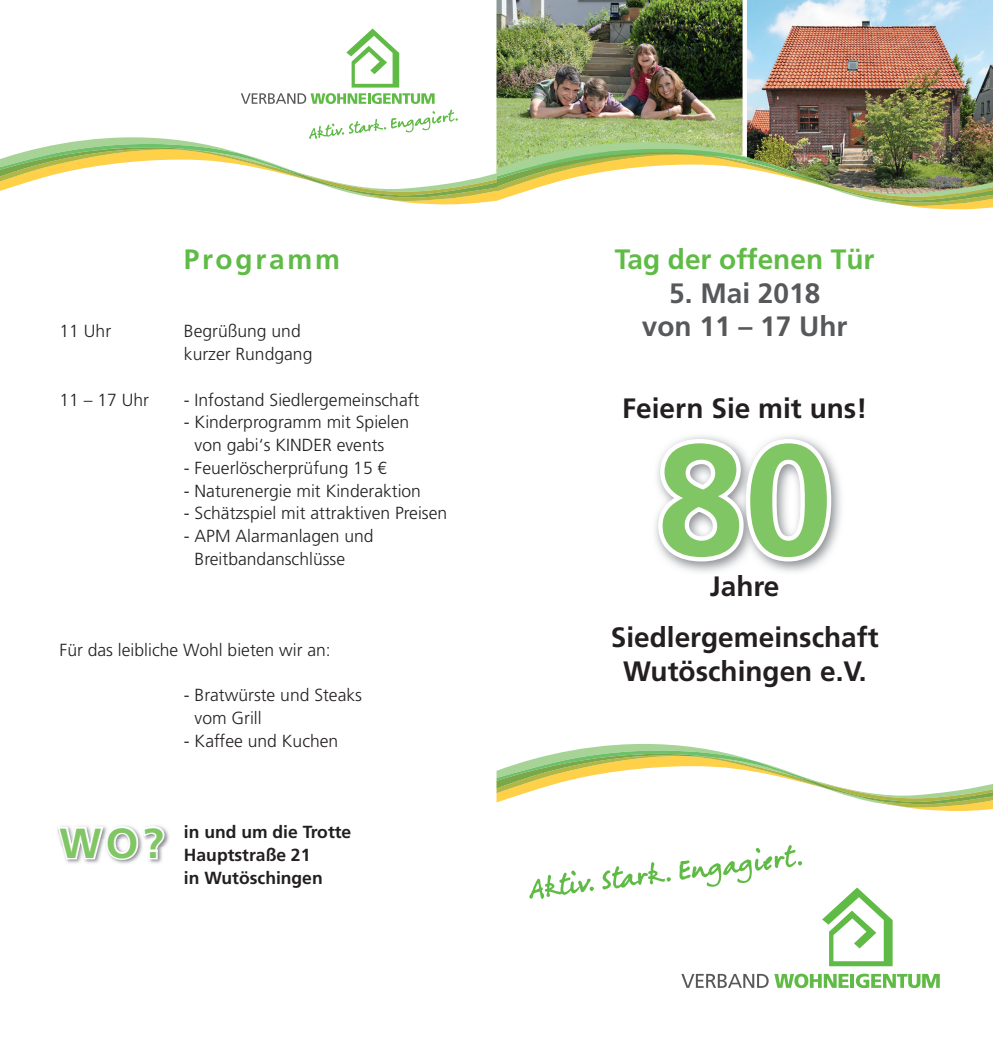
<style>
.page{position:relative;width:993px;height:1042px;background:#fff}
.page>*{position:absolute;margin:0;border:0;box-sizing:border-box;transform-origin:0 0}
.t1{font:700 157.5px "Frutiger";color:#81c665}
.t2{font:700 42px "Frutiger";color:#81c665}
.t3{font:700 28px/51.1px "Frutiger";color:#231f20;text-align:center}
.t4{font:700 28px/33.6px "Frutiger";color:#57585a;text-align:center}
.t5{font:700 28px "Frutiger";color:#60bb46}
.t6{font:700 28px "Frutiger";letter-spacing:.1em;color:#60bb46}
.t7{font:300 17.5px/22.8px "Frutiger";color:#231f20}
.t8{font:700 17.5px/22.8px "Frutiger";color:#231f20}
</style>
<div class="page">
<svg style="left:681px;top:974px;width:87px;height:14px"></svg>
<svg style="left:774px;top:973px;width:74px;height:15px"></svg>
<hr style="left:850px;top:974px;width:3px;height:14px;background:#60bb46">
<svg style="left:855px;top:973px;width:84px;height:15px"></svg>
<svg style="left:822px;top:887px;width:70px;height:79px"></svg>
<img style="left:677px;top:467px;width:164px;height:105px">
<svg style="left:655px;top:436px;width:180px;height:130px"></svg>
<svg style="left:529px;top:845px;width:272px;height:54px"></svg>
<img style="left:747px;top:0;width:245px;height:29px">
<img style="left:496px;top:0;width:246px;height:29px">
<svg style="left:742px;top:0;width:1px;height:29px"></svg>
<svg style="left:496px;top:744px;width:496px;height:67px"></svg>
<img style="left:0;top:29px;width:992px;height:180px">
<img style="left:166px;top:830px;width:3px;height:8px">
<svg style="left:57px;top:825px;width:109px;height:39px"></svg>
<h3 class="t6" style="left:184px;top:243px;width:158px">Programm</h3>
<p class="t7" style="left:60px;top:320px;width:53px">11 Uhr</p>
<p class="t7" style="left:184px;top:320px;width:130px">Begrüßung und kurzer Rundgang</p>
<p class="t7" style="left:60px;top:388px;width:91px">11 – 17 Uhr</p>
<p class="t7" style="left:184px;top:388px;width:237px">- Infostand Siedlergemeinschaft</p>
<p class="t7" style="left:194px;top:411px;width:216px;text-indent:-11px">- Kinderprogramm mit Spielen von gabi‘s KINDER events</p>
<p class="t7" style="left:184px;top:457px;width:205px">- Feuerlöscherprüfung 15 €</p>
<p class="t7" style="left:184px;top:479px;width:238px">- Naturenergie mit Kinderaktion</p>
<p class="t7" style="left:184px;top:502px;width:265px">- Schätzspiel mit attraktiven Preisen</p>
<p class="t7" style="left:194px;top:525px;width:180px;text-indent:-11px">- APM Alarmanlagen und<br>Breitbandanschlüsse</p>
<p class="t7" style="left:60px;top:639px;width:272px">Für das leibliche Wohl bieten wir an:</p>
<p class="t7" style="left:194px;top:684px;width:169px;text-indent:-11px">- Bratwürste und Steaks vom Grill</p>
<p class="t7" style="left:184px;top:730px;width:156px">- Kaffee und Kuchen</p>
<h2 class="t2" style="left:60px;top:818px;width:106px">WO?</h2>
<p class="t8" style="left:184px;top:820px;width:169px">in und um die Trotte<br>Hauptstraße 21<br>in Wutöschingen</p>
<h3 class="t5" style="left:614px;top:243px;width:261px">Tag der offenen Tür</h3>
<h3 class="t4" style="left:641px;top:276px;width:207px">5. Mai 2018 von 11 – 17 Uhr</h3>
<h3 class="t3" style="left:622px;top:383px;width:246px">Feiern Sie mit uns!</h3>
<h1 class="t1" style="left:657px;top:408px;width:177px">80</h1>
<h3 class="t3" style="left:610px;top:561px;width:269px">Jahre<br>Siedlergemeinschaft</h3>
<h3 class="t3" style="left:622px;top:646px;width:245px">Wutöschingen e.V.</h3>
</div>
